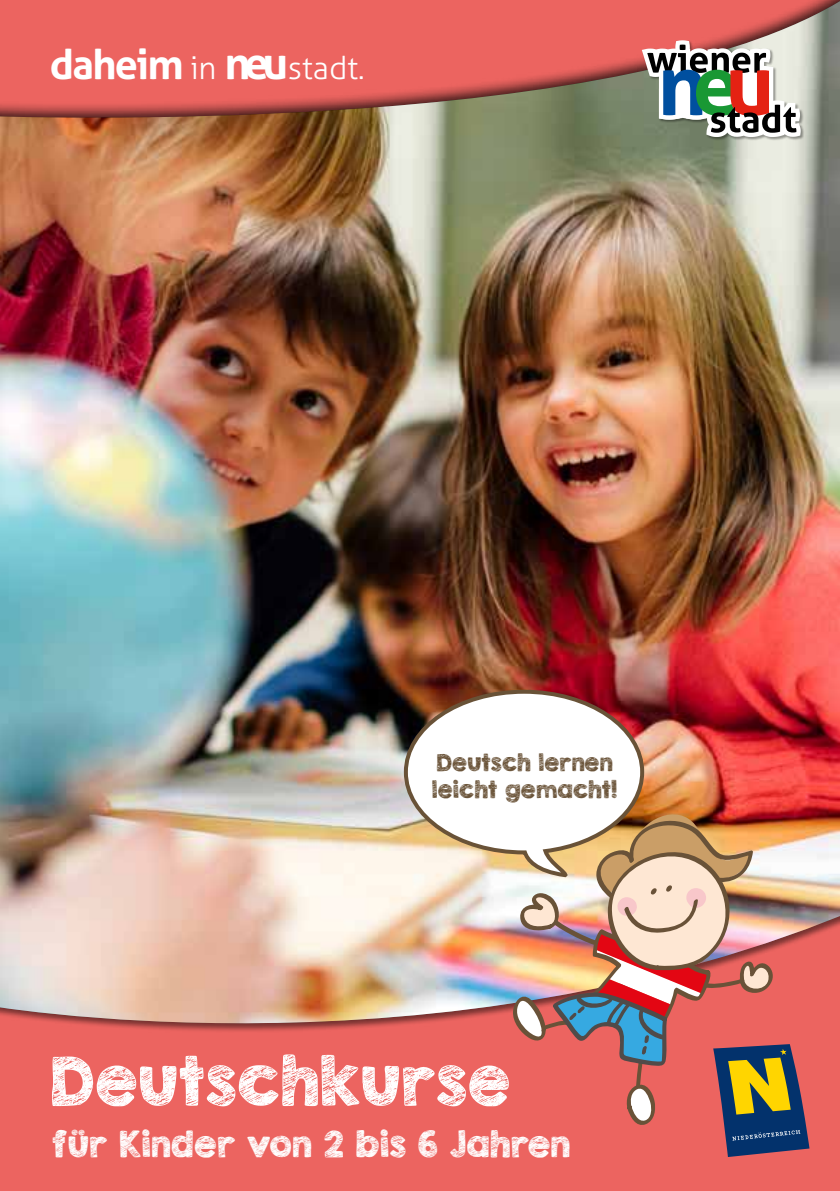
<style>
.page{position:relative;width:840px;height:1191px;background:#fff}
.page>*{position:absolute;margin:0;border:0;box-sizing:border-box;transform-origin:0 0}
.t1{font:66px "KG Broken Vessels Sketch";color:#fff}
.t2{font:35px "KG Broken Vessels Sketch";color:#fff}
.t3{font:300 31.6px "Aller";color:#fff}
.t4{font:23.2px/27.8px "KG Broken Vessels Sketch";color:#695237}
.s1{font-weight:700;font-size:41.2px}
.s2{font-weight:700;font-size:44.6px}
</style>
<div class="page">
<img style="left:0;top:121px;width:839px;height:781px">
<div style="left:0;top:0;width:839px;height:121px;background:#000;opacity:.75"></div>
<div style="left:641px;top:40px;width:162px;height:100px;background:#000;opacity:.38"></div>
<svg style="left:641px;top:40px;width:159px;height:97px"></svg>
<div style="left:0;top:902px;width:839px;height:289px;background:#000;opacity:.5"></div>
<svg style="left:401px;top:687px;width:244px;height:192px"></svg>
<img style="left:510px;top:804px;width:299px;height:353px">
<h3 class="t3" style="left:50px;top:48px;width:316px"><span class="s1">daheim</span> in <span class="s2">neu</span>stadt.</h3>
<p class="t4" style="left:431px;top:748px;width:187px">Deutsch lernen leicht gemacht!</p>
<h1 class="t1" style="left:50px;top:1040px;width:462px">Deutschkurse</h1>
<h2 class="t2" style="left:52px;top:1122px;width:519px">für Kinder von 2 bis 6 Jahren</h2>
</div>
